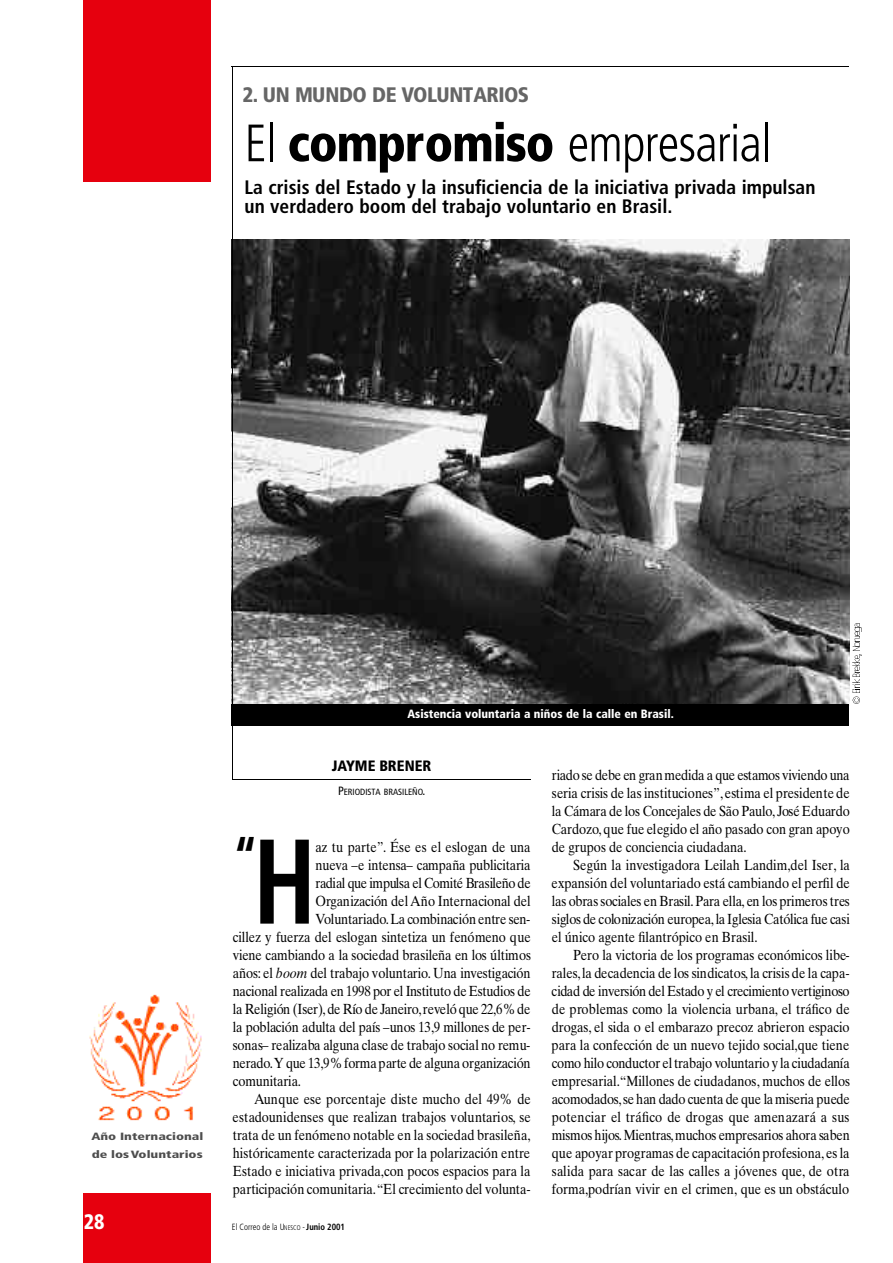
<style>
.page{position:relative;width:893px;height:1263px;background:#fff}
.page>*{position:absolute;margin:0;border:0;box-sizing:border-box;transform-origin:0 0}
.t1{font:700 condensed 56.1px "Frutiger";color:#000;scale:.87 1}
.t2{font:300 condensed 52.5px "Frutiger";color:#000;scale:.96 1}
.t3{font:900 condensed 21px "Frutiger";letter-spacing:-.02em;color:#666}
.t4{font:900 condensed 21px "Frutiger";color:#fff;scale:.95 1}
.t5{font:700 condensed 19.5px/19.5px "Frutiger";color:#000}
.t6{font:900 condensed 15px "Frutiger";color:#000}
.t7{font:14.7px/18px "Times Ten";letter-spacing:-.005em;color:#000;text-align:justify;scale:.87 1}
.t8{font:14.7px "Times Ten";letter-spacing:.015em;color:#000;scale:.87 1}
.t9{font:14.7px "Times Ten";letter-spacing:-.035em;color:#000;scale:.87 1}
.t10{font:900 condensed 12px "Frutiger";color:#fff}
.t11{font:900 condensed 10.5px/17.2px "Frutiger";color:#4d4d4d;scale:1.34 1}
.t12{font:300 condensed 9px "Frutiger";color:#000;scale:.95 1}
.t13{font:condensed 9px "Frutiger";color:#000}
.s1{font-weight:900}
.s2{font-size:12px}
.s3{font-size:120.3px}
.s4{font-style:italic}
.s5{font-size:6.75px}
.s6{font-weight:700}
</style>
<div class="page">
<img style="left:89px;top:994px;width:113px;height:127px">
<div style="left:84px;top:0;width:127px;height:182px;background:#e6000e"></div>
<div style="left:84px;top:1194px;width:127px;height:69px;background:#e6000e"></div>
<hr style="left:232px;top:66px;width:617px;height:1px;background:#000">
<hr style="left:233px;top:779px;width:297px;height:1px;background:#000">
<img style="left:233px;top:239px;width:616px;height:465px">
<hr style="left:232px;top:67px;width:1px;height:713px;background:#000">
<div style="left:232px;top:704px;width:617px;height:22px;background:#000"></div>
<svg style="left:849px;top:624px;width:12px;height:79px"></svg>
<h3 class="t3" style="left:242px;top:86px;width:288px">2 . UN MUNDO DE VO L U N TA R I O S</h3>
<h2 class="t2" style="left:244px;top:122px;width:550px">El <span class="s1">c o m p ro m i s o</span> e m p r e s a r i a l</h2>
<h3 class="t5" style="left:244px;top:179px;width:572px">La crisis del Estado y la insuficiencia de la iniciativa privada impulsan un verdadero boom del trabajo voluntario en Brasil.</h3>
<p class="t11" style="left:91px;top:1129px;width:85px">Año Internacional de los Voluntarios</p>
<p class="t10" style="left:407px;top:709px;width:268px">Asistencia voluntaria a niños de la calle en Brasil.</p>
<p class="t6" style="left:332px;top:760px;width:101px">JAYME BRENER</p>
<p class="t13" style="left:338px;top:788px;width:89px"><span class="s2">P</span>ERIODISTA BRASILEÑO<span class="s2">.</span></p>
<h1 class="t1" style="left:233px;top:837px;width:98px">“<span class="s3">H</span></h1>
<p class="t7" style="left:315px;top:839px;width:249px">az tu parte”. Ése es el eslogan de una</p>
<p class="t7" style="left:315px;top:857px;width:249px">nueva –e intensa– campaña publicitaria</p>
<p class="t9" style="left:315px;top:877px;width:249px">radial que impulsa el Comité Brasileño de</p>
<p class="t7" style="left:315px;top:893px;width:249px">Organización del Año Internacional del</p>
<p class="t7" style="left:315px;top:911px;width:249px">Vo l u n t a r i a d o. La combinación entre sen-</p>
<p class="t7" style="left:233px;top:929px;width:344px">cillez y fuerza del eslogan sintetiza un fenómeno que</p>
<p class="t7" style="left:233px;top:947px;width:344px">viene cambiando a la sociedad brasileña en los últimos</p>
<p class="t7" style="left:233px;top:965px;width:344px">a ñ o s : el <span class="s4">boom</span> del trabajo voluntario. Una investigación</p>
<p class="t7" style="left:233px;top:983px;width:344px">nacional realizada en 1998 por el Instituto de Estudios de</p>
<p class="t7" style="left:233px;top:1001px;width:344px">la Religión (Iser), de Río de Ja n e i r o,reveló que 22,6% de</p>
<p class="t7" style="left:233px;top:1019px;width:344px">la población adulta del país –unos 13,9 millones de per-</p>
<p class="t7" style="left:233px;top:1037px;width:343px">sonas– realizaba alguna clase de trabajo social no remu-</p>
<p class="t7" style="left:233px;top:1055px;width:344px">n e r a d o.Y que 13,9% forma parte de alguna organización</p>
<p class="t7" style="left:233px;top:1073px;width:80px">c o m u n i t a r i a .</p>
<p class="t8" style="left:254px;top:1093px;width:319px">Aunque ese porcentaje diste mucho del 49% de</p>
<p class="t7" style="left:233px;top:1109px;width:344px">estadounidenses que realizan trabajos voluntarios, s e</p>
<p class="t7" style="left:233px;top:1127px;width:344px">trata de un fenómeno notable en la sociedad brasileña,</p>
<p class="t7" style="left:233px;top:1145px;width:343px">históricamente caracterizada por la polarización entre</p>
<p class="t7" style="left:233px;top:1163px;width:343px">Estado e iniciativa privada,con pocos espacios para la</p>
<p class="t7" style="left:233px;top:1181px;width:344px">participación comunitaria.“El crecimiento del volunta-</p>
<p class="t7" style="left:551px;top:767px;width:344px">riado se debe en gran medida a que estamos viviendo una seria crisis de las instituciones”, estima el presidente de la Cámara de los Concejales de São Paulo, José Eduardo C a r d o z o, que fue elegido el año pasado con gran apoyo de grupos de conciencia ciudadana.</p>
<p class="t7" style="left:551px;top:857px;width:344px;text-indent:22px">Según la investigadora Leilah Landim,del Iser, la expansión del voluntariado está cambiando el perfil de las obras sociales en Brasil. Para ella, en los primeros tres siglos de colonización europea, la Iglesia Católica fue casi el único agente filantrópico en Brasil.</p>
<p class="t7" style="left:551px;top:947px;width:345px;text-indent:21px">Pero la victoria de los programas económicos libe&shy;r a l e s, la decadencia de los sindicatos, la crisis de la capa&shy;cidad de inversión del Estado y el crecimiento vertiginoso de problemas como la violencia urbana, el tráfico de drogas, el sida o el embarazo precoz abrieron espacio para la confección de un nuevo tejido social,que tiene como hilo conductor el trabajo voluntario y la ciudadanía empresarial.“Millones de ciudadanos, muchos de ellos a c o m o d a d o s, se han dado cuenta de que la miseria puede potenciar el tráfico de drogas que amenazará a sus mismos hijos.M i e n t r a s, muchos empresarios ahora saben que apoyar programas de capacitación profesiona, es la salida para sacar de las calles a jóvenes que, de otra forma,podrían vivir en el crimen, que es un obstáculo</p>
<h3 class="t4" style="left:84px;top:1214px;width:23px">28</h3>
<p class="t12" style="left:232px;top:1223px;width:120px">El Correo de la U<span class="s5">NESCO</span> -<span class="s6">Junio 2001</span></p>
</div>
